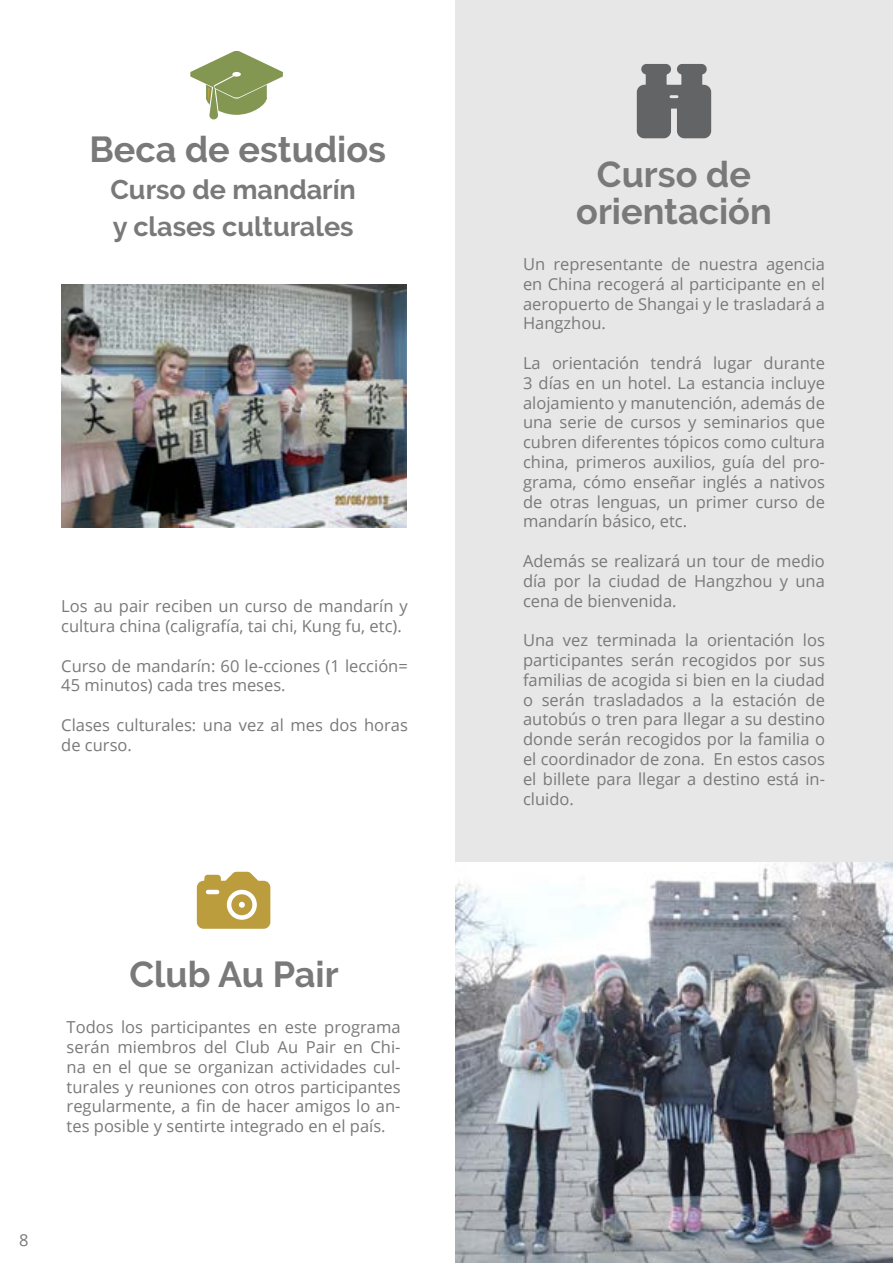
<style>
.page{position:relative;width:893px;height:1263px;background:#fff}
.page>*{position:absolute;margin:0;border:0;box-sizing:border-box;transform-origin:0 0}
.t1{font:700 36px/37.2px "Raleway";color:#797979;text-align:center}
.t2{font:700 27px/37.2px "Raleway";color:#797979}
.t3{font:16.5px/19.8px "Open Sans";color:#797979;text-align:justify}
</style>
<div class="page">
<div style="left:455px;top:0;width:387px;height:862px;background:#e7e7e7"></div>
<img style="left:61px;top:285px;width:346px;height:242px">
<svg style="left:190px;top:51px;width:93px;height:69px"></svg>
<div style="left:842px;top:0;width:51px;height:862px;background:#e7e7e7"></div>
<svg style="left:635px;top:62px;width:78px;height:78px;background:#808182"></svg>
<img style="left:455px;top:862px;width:438px;height:401px">
<svg style="left:196px;top:871px;width:75px;height:58px"></svg>
<h1 class="t1" style="left:89px;top:131px;width:298px">Beca de estudios</h1>
<h2 class="t2" style="left:110px;top:171px;width:247px">Curso de mandarín y clases culturales</h2>
<p class="t3" style="left:61px;top:596px;width:348px">Los au pair reciben un curso de mandarín y cultura china (caligrafía, tai chi, Kung fu, etc).</p>
<p class="t3" style="left:61px;top:655px;width:348px">Curso de mandarín: 60 le-cciones (1 lección=<br>45 minutos) cada tres meses.</p>
<p class="t3" style="left:61px;top:715px;width:348px">Clases culturales: una vez al mes dos horas de curso.</p>
<h1 class="t1" style="left:129px;top:956px;width:211px">Club Au Pair</h1>
<p class="t3" style="left:67px;top:1017px;width:335px">Todos los participantes en este programa serán miembros del Club Au Pair en Chi&shy;na en el que se organizan actividades cul&shy;turales y reuniones con otros participantes regularmente, a fin de hacer amigos lo an&shy;tes posible y sentirte integrado en el país.</p>
<p class="t3" style="left:19px;top:1230px;width:11px">8</p>
<h1 class="t1" style="left:576px;top:156px;width:197px">Curso de orientación</h1>
<p class="t3" style="left:523px;top:254px;width:303px">Un representante de nuestra agencia en China recogerá al participante en el aeropuerto de Shangai y le trasladará a Hangzhou.</p>
<p class="t3" style="left:523px;top:353px;width:303px">La orientación tendrá lugar durante 3 días en un hotel. La estancia incluye alojamiento y manutención, además de una serie de cursos y seminarios que cubren diferentes tópicos como cultura china, primeros auxilios, guía del pro&shy;grama, cómo enseñar inglés a nativos de otras lenguas, un primer curso de mandarín básico, etc.</p>
<p class="t3" style="left:523px;top:551px;width:303px">Además se realizará un tour de medio día por la ciudad de Hangzhou y una cena de bienvenida.</p>
<p class="t3" style="left:523px;top:630px;width:303px">Una vez terminada la orientación los participantes serán recogidos por sus familias de acogida si bien en la ciudad o serán trasladados a la estación de autobús o tren para llegar a su destino donde serán recogidos por la familia o el coordinador de zona. En estos casos el billete para llegar a destino está in&shy;cluido.</p>
</div>
